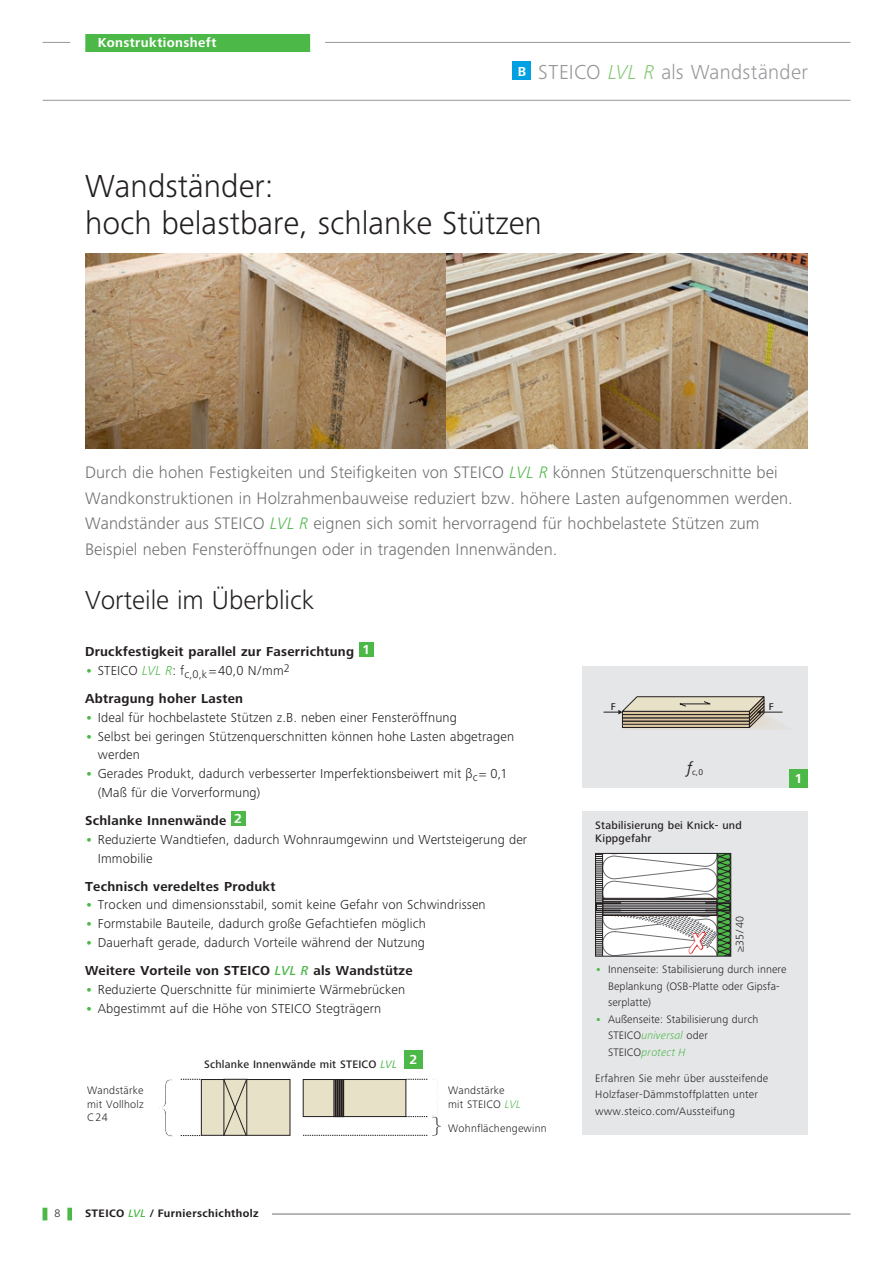
<style>
.page{position:relative;width:893px;height:1263px;background:#fff}
.page>*{position:absolute;margin:0;border:0;box-sizing:border-box;transform-origin:0 0}
.t1{font:300 33px/37.5px "Frutiger Next LTW1 G";color:#231f20}
.t2{font:300 27px "Frutiger Next LTW1 G";color:#231f20}
.t3{font:300 21px "Frutiger Next LTW1 G";letter-spacing:.015em;color:#95979a}
.t4{font:300 17.25px/25.5px "Frutiger Next LTW1 G";letter-spacing:.005em;color:#6c6d70}
.t5{font:300 13.5px/18.8px "Frutiger Next LTW1 G";letter-spacing:.01em;color:#231f20}
.t6{font:700 13.5px/28.2px "Frutiger Next LTW1 G";letter-spacing:.02em;color:#231f20}
.t7{font:700 13.5px "Frutiger Next LTW1 G";letter-spacing:.03em;color:#fff}
.t8{font:300 11.25px/16.5px "Frutiger Next LTW1 G";letter-spacing:.02em;color:#231f20}
.t9{font:500 11.25px/13.5px "Frutiger Next LTW1 G";letter-spacing:.02em;color:#231f20}
.t10{font:700 11.25px "Frutiger Next LTW1 G";letter-spacing:.035em;color:#231f20}
.t11{font:500 10.2px "Frutiger Next Pro";color:#231f20}
.t12{font:8.7px "Frutiger Next Pro";color:#231f20}
.s1{font-weight:700;font-size:13.5px;color:#fff}
.s2{font-style:italic;color:#88c878}
.s3{font-style:italic;color:#4cb848}
.s4{color:#4cb848}
.s5{font-weight:300}
.s6{font-weight:300;font-style:italic;color:#4cb848}
.s7{font-weight:700;color:#4cb848}
.s8{font-weight:700}
.s9{font-weight:500;font-style:italic;color:#4cb848}
.s10{font-family:"Frutiger Next Pro";font-weight:400;font-style:italic;color:#4cb848}
</style>
<div class="page">
<div style="left:583px;top:811px;width:225px;height:323px;background:#e5e6e8"></div>
<div style="left:583px;top:666px;width:225px;height:121px;background:#e5e6e8"></div>
<svg style="left:604px;top:696px;width:179px;height:33px"></svg>
<div style="left:789px;top:769px;width:19px;height:19px;background:#4cb848"></div>
<div style="left:359px;top:642px;width:14px;height:14px;background:#4cb848"></div>
<div style="left:231px;top:811px;width:14px;height:14px;background:#4cb848"></div>
<img style="left:85px;top:253px;width:361px;height:196px">
<img style="left:446px;top:253px;width:362px;height:196px">
<div style="left:201px;top:1079px;width:89px;height:56px;background:#e7e1c8"></div>
<div style="left:201px;top:1079px;width:89px;height:56px;border:1px solid #231f20"></div>
<svg style="left:181px;top:1079px;width:19px;height:1px"></svg>
<svg style="left:181px;top:1135px;width:19px;height:1px"></svg>
<svg style="left:223px;top:1079px;width:24px;height:57px"></svg>
<svg style="left:159px;top:1079px;width:13px;height:57px"></svg>
<svg style="left:303px;top:1078px;width:138px;height:58px"></svg>
<div style="left:404px;top:1050px;width:19px;height:19px;background:#4cb848"></div>
<hr style="left:85px;top:1214px;width:765px;height:1px;background:#6c6d70">
<hr style="left:43px;top:1208px;width:4px;height:12px;background:#4cb848">
<div style="left:67px;top:1208px;width:5px;height:12px;background:#4cb848"></div>
<div style="left:72px;top:1208px;width:199px;height:12px;background:#fff"></div>
<hr style="left:43px;top:42px;width:807px;height:1px;background:#95979a">
<hr style="left:43px;top:100px;width:807px;height:1px;background:#95979a">
<div style="left:512px;top:62px;width:19px;height:18px;background:#00a1e3"></div>
<div style="left:85px;top:34px;width:225px;height:18px;background:#4cb848"></div>
<div style="left:70px;top:34px;width:15px;height:18px;background:#fff"></div>
<div style="left:310px;top:34px;width:15px;height:18px;background:#fff"></div>
<svg style="left:595px;top:853px;width:136px;height:103px"></svg>
<p class="t7" style="left:98px;top:35px;width:120px">Konstruktionsheft</p>
<h3 class="t3" style="left:518px;top:60px;width:292px"><span class="s1">B</span> STEICO <span class="s2">LVL R</span> als Wandständer</h3>
<h1 class="t1" style="left:85px;top:167px;width:458px">Wandständer:<br>hoch belastbare, schlanke Stützen</h1>
<p class="t4" style="left:85px;top:460px;width:709px">Durch die hohen Festigkeiten und Steifigkeiten von STEICO <span class="s3">LVL R</span> können Stützenquerschnitte bei Wandkonstruktionen in Holzrahmenbauweise reduziert bzw. höhere Lasten aufgenommen werden.<br>Wandständer aus STEICO <span class="s3">LVL R</span> eignen sich somit hervorragend für hochbelastete Stützen zum Beispiel neben Fensteröffnungen oder in tragenden Innenwänden.</p>
<h2 class="t2" style="left:85px;top:585px;width:231px">Vorteile im Überblick</h2>
<p class="t6" style="left:85px;top:638px;width:286px">Druckfestigkeit parallel zur Faserrichtung <sup>1</sup></p>
<p class="t6" style="left:85px;top:657px;width:206px"><span class="s4">•</span> <span class="s5">STEICO</span> <span class="s6">LVL R</span><span class="s5">: f</span><sub>c,0,k</sub> <span class="s5">= 40,0 N/mm</span><sup>2<br></sup>Abtragung hoher Lasten</p>
<p class="t5" style="left:85px;top:708px;width:373px"><span class="s7">•</span> Ideal für hochbelastete Stützen z.B. neben einer Fensteröffnung</p>
<p class="t5" style="left:98px;top:727px;width:418px;text-indent:-13px"><span class="s7">•</span> Selbst bei geringen Stützenquerschnitten können hohe Lasten abgetragen werden</p>
<p class="t5" style="left:98px;top:764px;width:410px;text-indent:-13px"><span class="s7">•</span> Gerades Produkt, dadurch verbesserter Imperfektionsbeiwert mit β<sub>c</sub> = 0,1 (Maß für die Vorverformung)</p>
<p class="t6" style="left:85px;top:807px;width:159px">Schlanke Innenwände <sup>2</sup></p>
<p class="t5" style="left:98px;top:830px;width:431px;text-indent:-13px"><span class="s7">•</span> Reduzierte Wandtiefen, dadurch Wohnraumgewinn und Wertsteigerung der<br>Immobilie</p>
<p class="t6" style="left:85px;top:872px;width:192px">Technisch veredeltes Produkt</p>
<p class="t5" style="left:85px;top:896px;width:402px"><span class="s7">•</span> Trocken und dimensionsstabil, somit keine Gefahr von Schwindrissen</p>
<p class="t5" style="left:85px;top:914px;width:342px"><span class="s7">•</span> Formstabile Bauteile, dadurch große Gefachtiefen möglich</p>
<p class="t5" style="left:85px;top:928px;width:342px;line-height:28px"><span class="s7">•</span> Dauerhaft gerade, dadurch Vorteile während der Nutzung<br><span class="s8">Weitere Vorteile von STEICO</span> <span class="s9">LVL R</span> <span class="s8">als Wandstütze</span></p>
<p class="t5" style="left:85px;top:980px;width:322px"><span class="s7">•</span> Reduzierte Querschnitte für minimierte Wärmebrücken</p>
<p class="t5" style="left:85px;top:999px;width:298px"><span class="s7">•</span> Abgestimmt auf die Höhe von STEICO Stegträgern</p>
<p class="t9" style="left:204px;top:1057px;width:195px">Schlanke Innenwände mit STEICO <span class="s10">LVL</span></p>
<p class="t7" style="left:410px;top:1052px;width:9px">2</p>
<p class="t8" style="left:87px;top:1083px;width:58px;line-height:13.5px;text-align:justify">Wandstärke mit Vollholz C24</p>
<p class="t8" style="left:448px;top:1083px;width:74px;line-height:13.5px">Wandstärke mit STEICO <span class="s3">LVL</span></p>
<p class="t8" style="left:54px;top:1205px;width:7px">8</p>
<p class="t10" style="left:85px;top:1207px;width:175px">STEICO <span class="s9">LVL</span> / Furnierschichtholz</p>
<p class="t8" style="left:448px;top:1119px;width:100px">Wohnflächengewinn</p>
<p class="t11" style="left:611px;top:700px;width:6px">F</p>
<p class="t11" style="left:769px;top:700px;width:6px">F</p>
<p class="t12" style="left:687px;top:767px;width:17px"><sup>f</sup>c,0</p>
<p class="t9" style="left:595px;top:819px;width:148px">Stabilisierung bei Knick- und<br>Kippgefahr</p>
<p class="t7" style="left:795px;top:771px;width:8px">1</p>
<p class="t8" style="left:731px;top:952px;width:37px;rotate:-90deg">≥35/40</p>
<p class="t8" style="left:608px;top:961px;width:180px;text-indent:-13px"><span class="s7">•</span> Innenseite: Stabilisierung durch innere<br>Beplankung (OSB-Platte oder Gipsfa&shy;serplatte)</p>
<p class="t8" style="left:608px;top:1011px;width:152px;text-indent:-13px"><span class="s7">•</span> Außenseite: Stabilisierung durch<br>STEICO<span class="s3">universal</span> oder<br>STEICO<span class="s3">protect H</span></p>
<p class="t8" style="left:595px;top:1070px;width:174px">Erfahren Sie mehr über aussteifende<br>Holzfaser-Dämmstoffplatten unter www.steico.com/Aussteifung</p>
</div>
